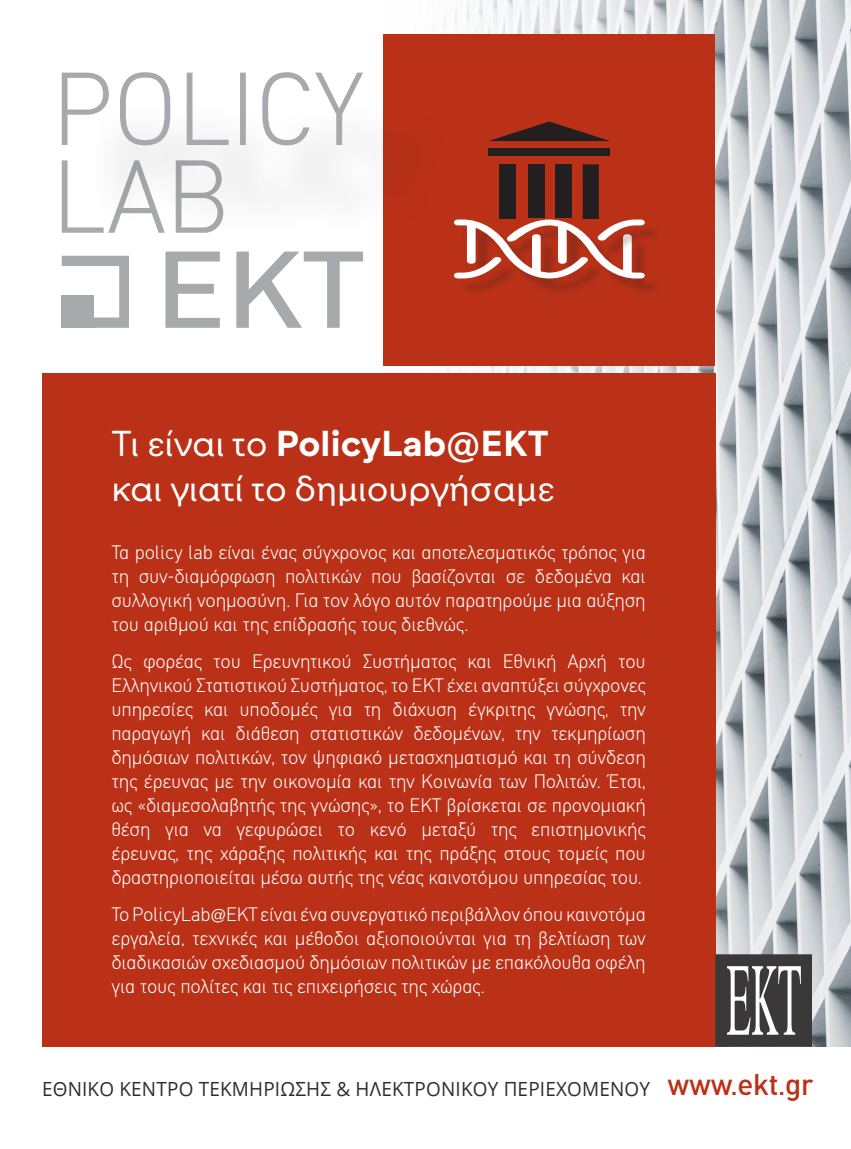
<style>
.page{position:relative;width:851px;height:1149px;background:#fff}
.page>*{position:absolute;margin:0;border:0;box-sizing:border-box;transform-origin:0 0}
.t1{font:36px/45px "Gramatika";letter-spacing:.01em;color:#fff}
.t2{font:500 30px "CFDIN Std";letter-spacing:-.01em;color:#bb3117}
.t3{font:300 19.5px/24px "CFDIN Std";letter-spacing:-.01em;color:#fff;text-align:justify}
.t4{font:19.5px "Open Sans";letter-spacing:.01em;color:#2e2b2c}
.s1{font-weight:700}
.s2{font-size:27px}
.s3{font-size:29.25px}
</style>
<div class="page">
<img style="left:443px;top:0;width:407px;height:1046px">
<div style="left:383px;top:34px;width:332px;height:332px;background:#bb3117"></div>
<div style="left:42px;top:373px;width:673px;height:673px;background:#bb3117"></div>
<svg style="left:489px;top:121px;width:121px;height:20px"></svg>
<div style="left:488px;top:148px;width:122px;height:7px;background:#231f20"></div>
<div style="left:499px;top:164px;width:17px;height:55px;background:#231f20"></div>
<div style="left:582px;top:164px;width:16px;height:55px;background:#231f20"></div>
<div style="left:528px;top:164px;width:16px;height:53px;background:#231f20"></div>
<div style="left:555px;top:164px;width:16px;height:53px;background:#231f20"></div>
<div style="left:512px;top:225px;width:149px;height:70px;background:#231f20;opacity:.25"></div>
<div style="left:603px;top:225px;width:58px;height:33px;background:#231f20;opacity:.25"></div>
<div style="left:459px;top:225px;width:145px;height:70px;background:#231f20;opacity:.25"></div>
<div style="left:459px;top:262px;width:59px;height:34px;background:#231f20;opacity:.25"></div>
<svg style="left:454px;top:219px;width:190px;height:59px"></svg>
<svg style="left:715px;top:954px;width:96px;height:92px;background:#5f5b5d"></svg>
<svg style="left:62px;top:160px;width:26px;height:73px"></svg>
<div style="left:88px;top:99px;width:363px;height:138px;background:#231f20;opacity:.25"></div>
<svg style="left:62px;top:72px;width:301px;height:73px"></svg>
<svg style="left:62px;top:256px;width:67px;height:72px"></svg>
<div style="left:62px;top:295px;width:32px;height:33px;background:#a8a9ad"></div>
<svg style="left:165px;top:251px;width:55px;height:77px"></svg>
<svg style="left:236px;top:251px;width:127px;height:77px"></svg>
<p class="t1" style="left:111px;top:421px;width:444px">Τι είναι το <span class="s1">PolicyLab@EKT </span>και γιατί το δημιουργήσαμε</p>
<p class="t3" style="left:111px;top:540px;width:536px">Τα policy lab είναι ένας σύγχρονος και αποτελεσματικός τρόπος για τη συν-διαμόρφωση πολιτικών που βασίζονται σε δεδομένα και συλλογική νοημοσύνη. Για τον λόγο αυτόν παρατηρούμε μια αύξηση του αριθμού και της επίδρασής τους διεθνώς.</p>
<p class="t3" style="left:111px;top:648px;width:536px">Ως φορέας του Ερευνητικού Συστήματος και Εθνική Αρχή του Ελληνικού Στατιστικού Συστήματος<span class="s2">,</span> το ΕΚΤ έχει αναπτύξει σύγχρονες υπηρεσίες και υποδομές για τη διάχυση έγκριτης γνώσης<span class="s2">,</span> την παραγωγή και διάθεση στατιστικών δεδομένων<span class="s2">,</span> την τεκμηρίωση δημόσιων πολιτικών<span class="s3">,</span> τον ψηφιακό μετασχηματισμό και τη σύνδεση της έρευνας με την οικονομία και την Κοινωνία των Πολιτών. Έτσι<span class="s3">, </span>ως «διαμεσολαβητής της γνώσης»<span class="s3">,</span> το ΕΚΤ βρίσκεται σε προνομιακή θέση για να γεφυρώσει το κενό μεταξύ της επιστημονικής έρευνας<span class="s2">,</span> της χάραξης πολιτικής και της πράξης στους τομείς που δραστηριοποιείται μέσω αυτής της νέας καινοτόμου υπηρεσίας του<span class="s2">.</span></p>
<p class="t3" style="left:111px;top:901px;width:536px">Το PolicyLab@ΕΚΤ είναι ένα συνεργατικό περιβάλλον όπου καινοτόμα εργαλεία, τεχνικές και μέθοδοι αξιοποιούνται για τη βελτίωση των διαδικασιών σχεδιασμού δημόσιων πολιτικών με επακόλουθα οφέλη για τους πολίτες και τις επιχειρήσεις της χώρας.</p>
<p class="t4" style="left:42px;top:1074px;width:609px">ΕΘΝΙΚΟ ΚΕΝΤΡΟ ΤΕΚΜΗΡΙΩΣΗΣ &amp; ΗΛΕΚΤΡΟΝΙΚΟΥ ΠΕΡΙΕΧΟΜΕΝΟΥ</p>
<p class="t2" style="left:667px;top:1066px;width:147px">www.ekt.gr</p>
</div>
